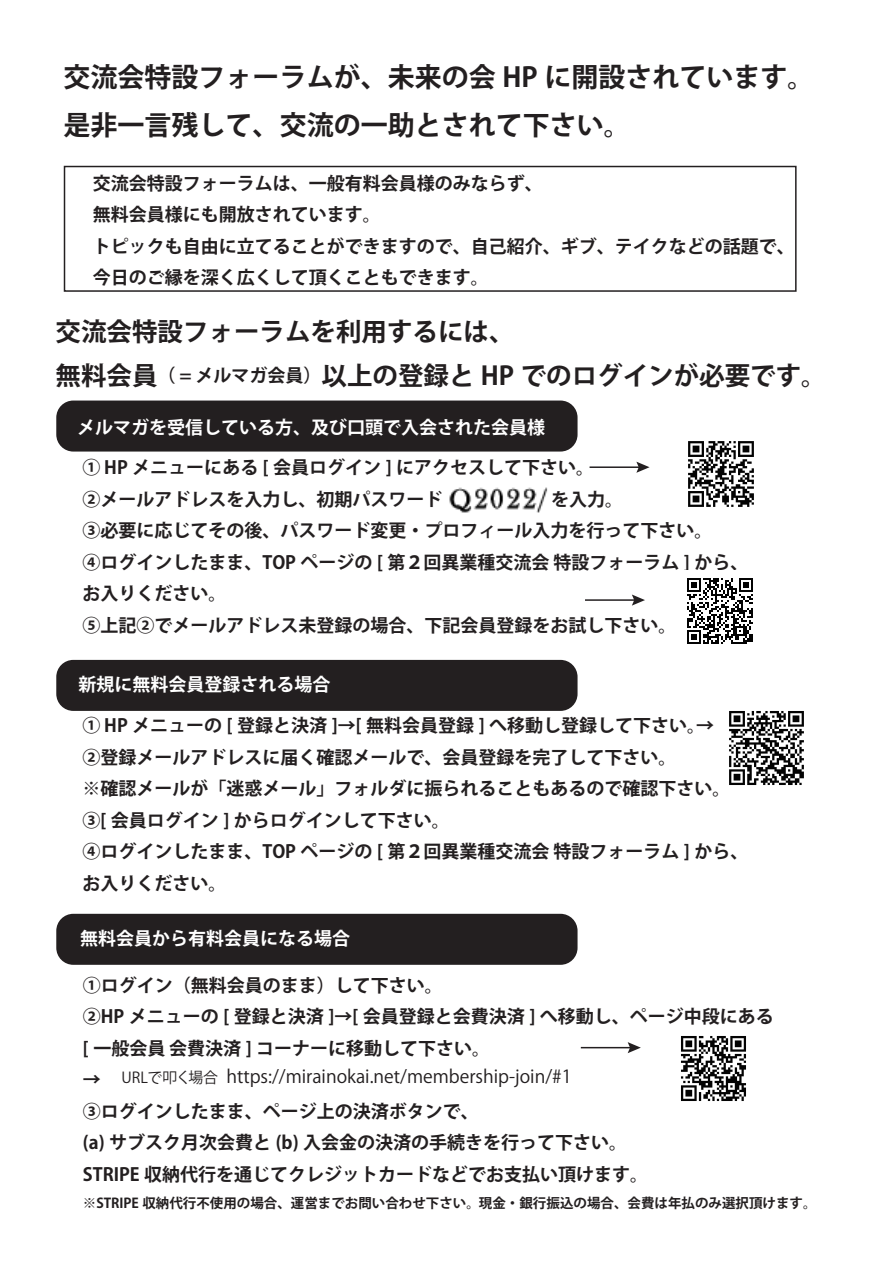
<style>
.page{position:relative;width:893px;height:1263px;background:#fff}
.page>*{position:absolute;margin:0;border:0;box-sizing:border-box;transform-origin:0 0}
.t1{font:700 27px/47.2px "Koz Go Pro";color:#231f20}
.t2{font:700 25.5px/44.7px "Koz Go Pro";color:#231f20}
.t3{font:700 18px/31.5px "Koz Go Pro";color:#231f20}
.t4{font:700 18px "Koz Go Pro";color:#fff}
.t5{font:18px "Koz Go Pr 6 N";color:#231f20}
.t6{font:700 13.5px "Koz Go Pro";color:#231f20}
.s1{font-size:18px}
.s2{font-size:15px}
</style>
<div class="page">
<div style="left:64px;top:166px;width:733px;height:126px;border:2px solid #231f20"></div>
<div style="left:56px;top:400px;width:522px;height:52px;background:#231f20;border-radius:17px"></div>
<img style="left:688px;top:441px;width:66px;height:66px">
<hr style="left:590px;top:466px;width:51px;height:2px;background:#231f20">
<svg style="left:636px;top:462px;width:13px;height:11px"></svg>
<img style="left:449px;top:487px;width:99px;height:26px">
<hr style="left:585px;top:599px;width:51px;height:2px;background:#231f20">
<svg style="left:632px;top:594px;width:13px;height:12px"></svg>
<img style="left:687px;top:578px;width:66px;height:66px">
<div style="left:56px;top:660px;width:522px;height:51px;background:#231f20;border-radius:17px"></div>
<div style="left:56px;top:914px;width:522px;height:51px;background:#231f20;border-radius:17px"></div>
<hr style="left:581px;top:1047px;width:51px;height:1px;background:#231f20">
<svg style="left:628px;top:1042px;width:13px;height:11px"></svg>
<img style="left:681px;top:1036px;width:65px;height:65px">
<img style="left:729px;top:711px;width:75px;height:74px">
<h1 class="t1" style="left:64px;top:55px;width:752px">交流会特設フォーラムが、未来の会 HP に開設されています。是非一言残して、交流の一助とされて下さい。</h1>
<p class="t3" style="left:93px;top:168px;width:704px">交流会特設フォーラムは、一般有料会員様のみならず、<br>無料会員様にも開放されています。<br>トピックも自由に立てることができますので、自己紹介、ギブ、テイクなどの話題で、今日のご縁を深く広くして頂くこともできます。</p>
<h2 class="t2" style="left:56px;top:310px;width:773px">交流会特設フォーラムを利用するには、<br>無料会員<span class="s1">（ = メルマガ会員）</span>以上の登録と HP でのログインが必要です。</h2>
<p class="t4" style="left:77px;top:415px;width:469px">メルマガを受信している方、及び口頭で入会された会員様</p>
<p class="t3" style="left:82px;top:453px;width:513px">① HP メニューにある [ 会員ログイン ] にアクセスして下さい。<br>②メールアドレスを入力し、初期パスワード</p>
<p class="t3" style="left:82px;top:484px;width:667px;text-indent:469px">を入力。<br>③必要に応じてその後、パスワード変更・プロフィール入力を行って下さい。<br>④ログインしたまま、TOP ページの [ 第２回異業種交流会 特設フォーラム ] から、お入りください。<br>⑤上記②でメールアドレス未登録の場合、下記会員登録をお試し下さい。</p>
<p class="t4" style="left:79px;top:673px;width:253px">新規に無料会員登録される場合</p>
<p class="t3" style="left:82px;top:711px;width:667px">① HP メニューの [ 登録と決済 ]→[ 無料会員登録 ] へ移動し登録して下さい。→<br>②登録メールアドレスに届く確認メールで、会員登録を完了して下さい。<br>※確認メールが「迷惑メール」フォルダに振られることもあるので確認下さい。③[ 会員ログイン ] からログインして下さい。<br>④ログインしたまま、TOP ページの [ 第２回異業種交流会 特設フォーラム ] から、お入りください。</p>
<p class="t4" style="left:80px;top:927px;width:271px">無料会員から有料会員になる場合</p>
<p class="t3" style="left:83px;top:970px;width:692px">①ログイン（無料会員のまま）して下さい。<br>②HP メニューの [ 登録と決済 ]→[ 会員登録と会費決済 ] へ移動し、ページ中段にある[ 一般会員 会費決済 ] コーナーに移動して下さい。<br>→<br>③ログインしたまま、ページ上の決済ボタンで、<br>(a) サブスク月次会費と (b) 入会金の決済の手続きを行って下さい。<br>STRIPE 収納代行を通じてクレジットカードなどでお支払い頂けます。</p>
<p class="t6" style="left:83px;top:1194px;width:735px">※STRIPE 収納代行不使用の場合、運営までお問い合わせ下さい。現金・銀行振込の場合、会費は年払のみ選択頂けます。</p>
<p class="t5" style="left:122px;top:1067px;width:451px"><span class="s2">URLで叩く場合</span> https://mirainokai.net/membership-join/#1</p>
</div>
